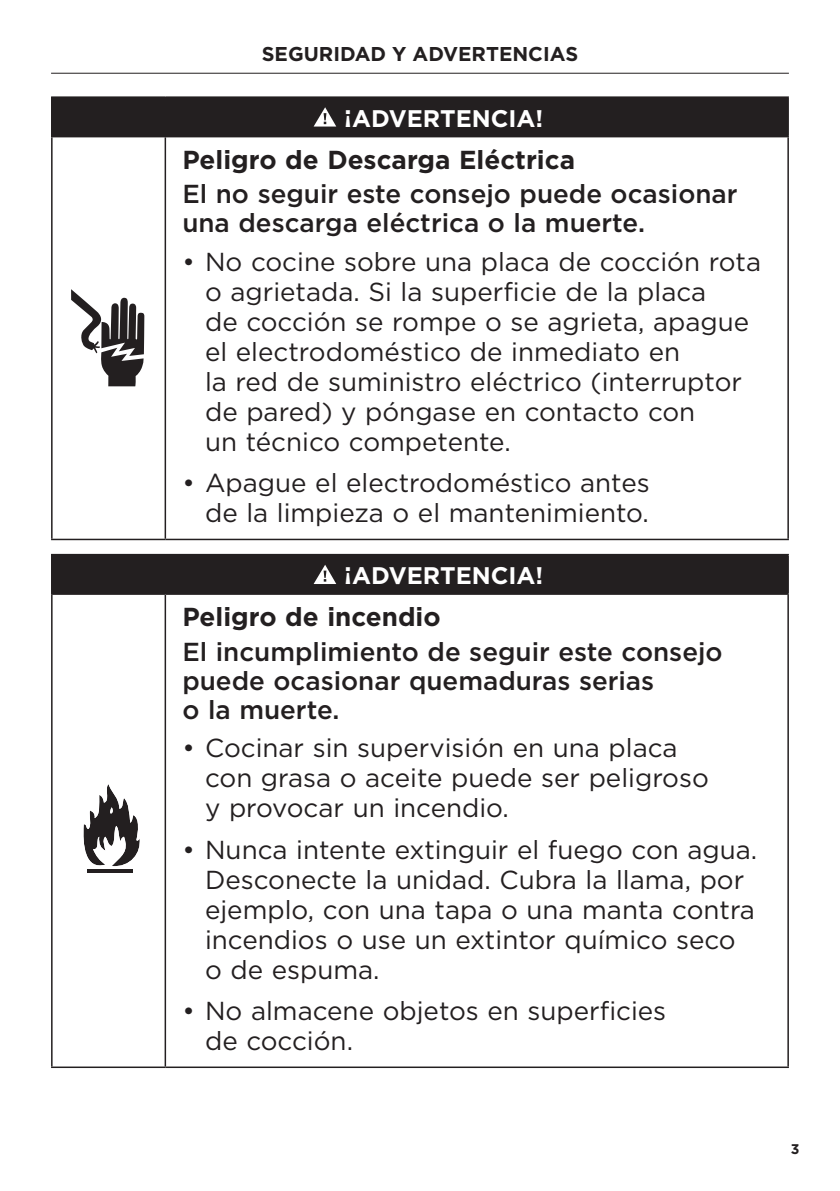
<style>
.page{position:relative;width:840px;height:1191px;background:#fff}
.page>*{position:absolute;margin:0;border:0;box-sizing:border-box;transform-origin:0 0}
.t1{font:26px/30px "Gotham";color:#231f20}
.t2{font:500 26px/29px "Gotham";color:#231f20}
.t3{font:700 26px "Gotham";color:#231f20}
.t4{font:700 24px "Gotham";color:#fff}
.t5{font:700 20px "Gotham";color:#231f20}
.t6{font:700 14px "Gotham";color:#231f20}
</style>
<div class="page">
<hr style="left:51px;top:73px;width:737px;height:1px;background:#231f20">
<div style="left:52px;top:97px;width:735px;height:40px;background:#231f20"></div>
<hr style="left:787px;top:98px;width:1px;height:38px;background:#231f20">
<hr style="left:51px;top:137px;width:2px;height:402px;background:#231f20">
<hr style="left:164px;top:137px;width:2px;height:402px;background:#231f20">
<hr style="left:787px;top:137px;width:1px;height:402px;background:#231f20">
<hr style="left:51px;top:539px;width:114px;height:1px;background:#231f20">
<hr style="left:165px;top:539px;width:623px;height:1px;background:#231f20">
<hr style="left:51px;top:98px;width:2px;height:38px;background:#231f20">
<hr style="left:51px;top:136px;width:114px;height:1px;background:#231f20">
<hr style="left:165px;top:136px;width:623px;height:1px;background:#231f20">
<hr style="left:51px;top:96px;width:114px;height:2px;background:#231f20">
<hr style="left:165px;top:96px;width:623px;height:2px;background:#231f20">
<svg style="left:313px;top:107px;width:23px;height:20px"></svg>
<svg style="left:71px;top:289px;width:73px;height:97px"></svg>
<div style="left:52px;top:554px;width:735px;height:40px;background:#231f20"></div>
<hr style="left:787px;top:555px;width:1px;height:38px;background:#231f20">
<hr style="left:51px;top:595px;width:2px;height:471px;background:#231f20">
<hr style="left:164px;top:595px;width:2px;height:471px;background:#231f20">
<hr style="left:787px;top:595px;width:1px;height:471px;background:#231f20">
<hr style="left:51px;top:1066px;width:114px;height:2px;background:#231f20">
<hr style="left:165px;top:1066px;width:623px;height:2px;background:#231f20">
<hr style="left:51px;top:555px;width:2px;height:38px;background:#231f20">
<hr style="left:51px;top:593px;width:114px;height:2px;background:#231f20">
<hr style="left:165px;top:593px;width:623px;height:2px;background:#231f20">
<hr style="left:51px;top:554px;width:114px;height:1px;background:#231f20">
<hr style="left:165px;top:554px;width:623px;height:1px;background:#231f20">
<svg style="left:313px;top:565px;width:23px;height:19px"></svg>
<svg style="left:83px;top:784px;width:57px;height:83px"></svg>
<hr style="left:87px;top:869px;width:46px;height:4px;background:#231f20">
<p class="t5" style="left:262px;top:41px;width:318px">SEGURIDAD Y ADVERTENCIAS</p>
<p class="t4" style="left:344px;top:102px;width:200px">¡ADVERTENCIA!</p>
<p class="t3" style="left:182px;top:142px;width:394px">Peligro de Descarga Eléctrica</p>
<p class="t2" style="left:182px;top:179px;width:556px">El no seguir este consejo puede ocasionar una descarga eléctrica o la muerte.</p>
<p class="t1" style="left:205px;top:246px;width:557px;text-indent:-23px">• No cocine sobre una placa de cocción rota o agrietada. Si la superficie de la placa<br>de cocción se rompe o se agrieta, apague el electrodoméstico de inmediato en<br>la red de suministro eléctrico (interruptor de pared) y póngase en contacto con<br>un técnico competente.</p>
<p class="t1" style="left:182px;top:468px;width:468px;text-align:right">• Apague el electrodoméstico antes de la limpieza o el mantenimiento.</p>
<p class="t4" style="left:344px;top:559px;width:200px">¡ADVERTENCIA!</p>
<p class="t3" style="left:182px;top:600px;width:260px">Peligro de incendio</p>
<p class="t2" style="left:182px;top:637px;width:541px">El incumplimiento de seguir este consejo puede ocasionar quemaduras serias<br>o la muerte.</p>
<p class="t1" style="left:205px;top:732px;width:505px;text-indent:-23px">• Cocinar sin supervisión en una placa con grasa o aceite puede ser peligroso y provocar un incendio.</p>
<p class="t1" style="left:205px;top:834px;width:553px;text-indent:-23px">• Nunca intente extinguir el fuego con agua.<br>Desconecte la unidad. Cubra la llama, por ejemplo, con una tapa o una manta contra incendios o use un extintor químico seco o de espuma.</p>
<p class="t1" style="left:205px;top:995px;width:462px;text-indent:-23px">• No almacene objetos en superficies de cocción.</p>
<p class="t6" style="left:790px;top:1139px;width:10px">3</p>
</div>
